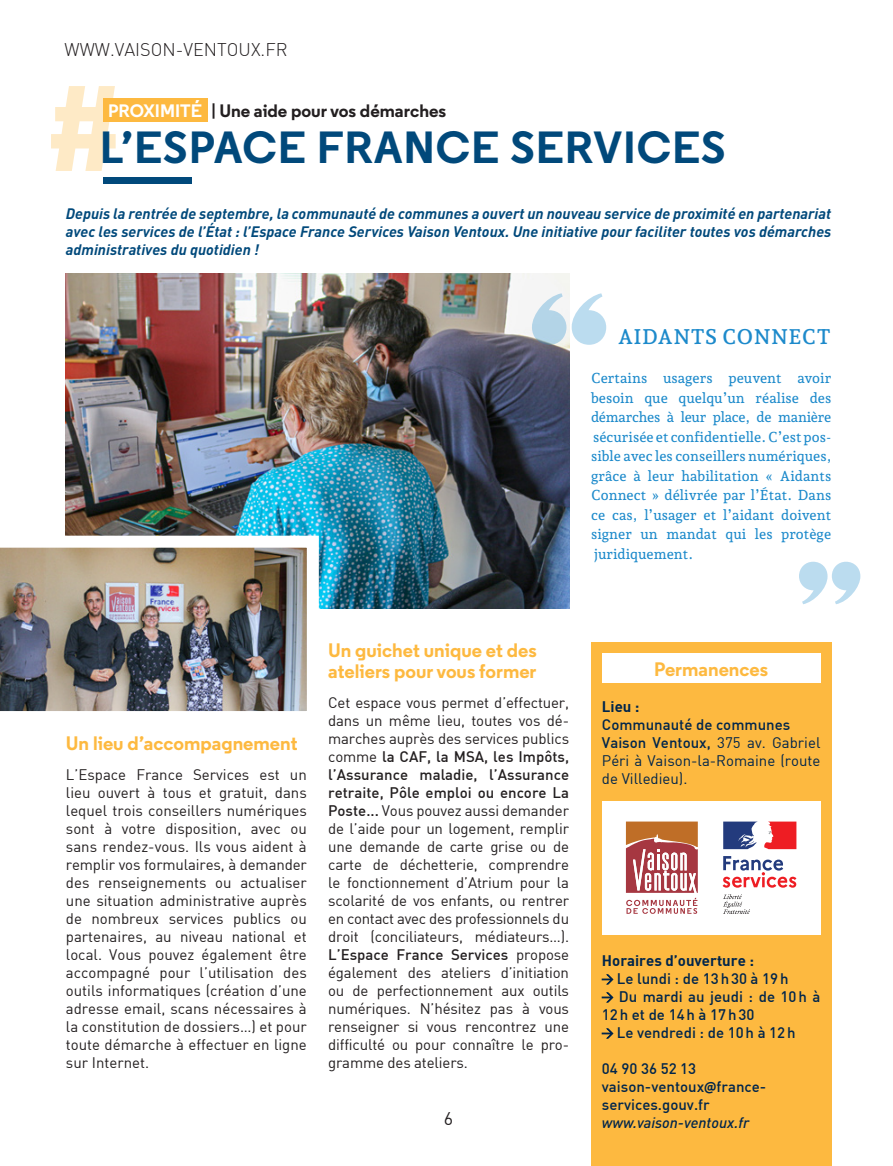
<style>
.page{position:relative;width:893px;height:1166px;background:#fff}
.page>*{position:absolute;margin:0;border:0;box-sizing:border-box;transform-origin:0 0}
.t1{font:700 45px "Regular";letter-spacing:.02em;color:#01497b}
.t2{font:21px "Andada Pro";letter-spacing:.01em;color:#1d8acb}
.t3{font:700 19.5px "Regular";color:#fdb940}
.t4{font:700 18px "Regular";color:#231f20}
.t5{font:300 18px "DIN";color:#231f20}
.t6{font:700 18px "Regular";color:#fff}
.t7{font:18px "DIN";color:#231f20}
.t8{font:15px/18px "DIN";letter-spacing:-.005em;color:#231f20;text-align:justify}
.t9{font:italic 700 15px/18px "DIN";color:#01497b;text-align:justify}
.t10{font:500 15px/18px "DIN";color:#00254b}
.t11{font:15px/18px "DIN";color:#00254b;text-align:justify}
.t12{font:15px "DIN Bold";color:#00254b}
.t13{font:italic 500 15px "DIN";color:#00254b}
.t14{font:14.25px/19.5px "Andada Pro";color:#1d8acb;text-align:justify}
.s1{font-weight:500}
.s2{font-family:"Barlow";font-weight:700}
</style>
<div class="page">
<img style="left:66px;top:273px;width:503px;height:335px">
<svg style="left:51px;top:86px;width:65px;height:85px"></svg>
<div style="left:104px;top:177px;width:88px;height:7px;background:#01497b"></div>
<div style="left:103px;top:98px;width:105px;height:24px;background:#fdb940"></div>
<svg style="left:532px;top:293px;width:74px;height:52px"></svg>
<svg style="left:799px;top:561px;width:61px;height:43px"></svg>
<div style="left:591px;top:642px;width:240px;height:523px;background:#fdb940"></div>
<div style="left:602px;top:653px;width:218px;height:30px;background:#fff"></div>
<div style="left:602px;top:801px;width:218px;height:133px;background:#fff"></div>
<svg style="left:602px;top:974px;width:12px;height:10px"></svg>
<svg style="left:602px;top:992px;width:12px;height:10px"></svg>
<svg style="left:602px;top:1028px;width:12px;height:10px"></svg>
<svg style="left:626px;top:821px;width:72px;height:92px"></svg>
<svg style="left:723px;top:856px;width:73px;height:31px"></svg>
<svg style="left:723px;top:821px;width:35px;height:27px"></svg>
<svg style="left:764px;top:821px;width:32px;height:27px"></svg>
<svg style="left:723px;top:894px;width:27px;height:19px"></svg>
<img style="left:0;top:529px;width:325px;height:183px">
<p class="t5" style="left:65px;top:38px;width:224px">WWW.VAISON-VENTOUX.FR</p>
<p class="t6" style="left:108px;top:99px;width:96px">PROXIMITÉ</p>
<p class="t4" style="left:211px;top:99px;width:236px">| Une aide pour vos démarches</p>
<p class="t1" style="left:100px;top:117px;width:627px">L’ESPACE FRANCE SERVICES</p>
<p class="t9" style="left:66px;top:204px;width:767px">Depuis la rentrée de septembre, la communauté de communes a ouvert un nouveau service de proximité en partenariat avec les services de l’État : l’Espace France Services Vaison Ventoux. Une initiative pour faciliter toutes vos démarches administratives du quotidien !</p>
<p class="t2" style="left:618px;top:321px;width:215px">AIDANTS CONNECT</p>
<p class="t14" style="left:591px;top:368px;width:242px">Certains usagers peuvent avoir besoin que quelqu’un réalise des démarches à leur place, de manière sécurisée et confidentielle. C’est pos&shy;sible avec les conseillers numériques, grâce à leur habilitation « Aidants Connect » délivrée par l’État. Dans ce cas, l’usager et l’aidant doivent signer un mandat qui les protège juridiquement.</p>
<p class="t3" style="left:66px;top:730px;width:233px">Un lieu d’accompagnement</p>
<p class="t8" style="left:66px;top:764px;width:242px">L’Espace France Services est un lieu ouvert à tous et gratuit, dans lequel trois conseillers numériques sont à votre disposition, avec ou sans rendez-vous. Ils vous aident à remplir vos formulaires, à demander des renseignements ou actualiser une situation administrative auprès de nombreux services publics ou partenaires, au niveau national et local. Vous pouvez également être accompagné pour l’utilisation des outils informatiques (création d’une adresse email, scans nécessaires à la constitution de dossiers…) et pour toute démarche à effectuer en ligne sur Internet.</p>
<p class="t3" style="left:328px;top:637px;width:210px">Un guichet unique et des</p>
<p class="t3" style="left:328px;top:658px;width:210px">ateliers pour vous former</p>
<p class="t8" style="left:328px;top:692px;width:242px">Cet espace vous permet d’effectuer, dans un même lieu, toutes vos dé&shy;marches auprès des services publics comme <span class="s1">la CAF, la MSA, les Impôts, l’Assurance maladie, l’Assurance retraite, Pôle emploi ou encore La Poste...</span> Vous pouvez aussi demander de l’aide pour un logement, remplir une demande de carte grise ou de carte de déchetterie, comprendre le fonctionnement d’Atrium pour la scolarité de vos enfants, ou rentrer en contact avec des professionnels du droit (conciliateurs, médiateurs…).<br><span class="s1">L’Espace France Services</span> propose également des ateliers d’initiation ou de perfectionnement aux outils numériques. N’hésitez pas à vous renseigner si vous rencontrez une difficulté ou pour connaître le pro&shy;gramme des ateliers.</p>
<p class="t7" style="left:444px;top:1106px;width:11px">6</p>
<p class="t3" style="left:654px;top:655px;width:115px">Permanences</p>
<p class="t12" style="left:602px;top:696px;width:39px">Lieu :</p>
<p class="t10" style="left:602px;top:714px;width:190px">Communauté de communes</p>
<p class="t11" style="left:602px;top:733px;width:220px"><span class="s1">Vaison Ventoux,</span> 375 av. Gabriel Péri à Vaison-la-Romaine (route de Villedieu).</p>
<p class="t12" style="left:602px;top:950px;width:154px">Horaires d’ouverture :</p>
<p class="t10" style="left:617px;top:969px;width:173px">Le lundi : de 13h30 à 19h</p>
<p class="t10" style="left:602px;top:987px;width:220px;text-indent:17px">Du mardi au jeudi : de 10h à<br>12h et de 14h à 17h30</p>
<p class="t10" style="left:617px;top:1023px;width:180px">Le vendredi : de 10h à 12h</p>
<p class="t10" style="left:602px;top:1059px;width:96px">04 90 36 52 13</p>
<p class="t10" style="left:602px;top:1077px;width:166px">vaison-ventoux<span class="s2">@</span>france-</p>
<p class="t10" style="left:602px;top:1095px;width:109px">services.gouv.fr</p>
<p class="t13" style="left:602px;top:1113px;width:149px">www.vaison-ventoux.fr</p>
</div>
